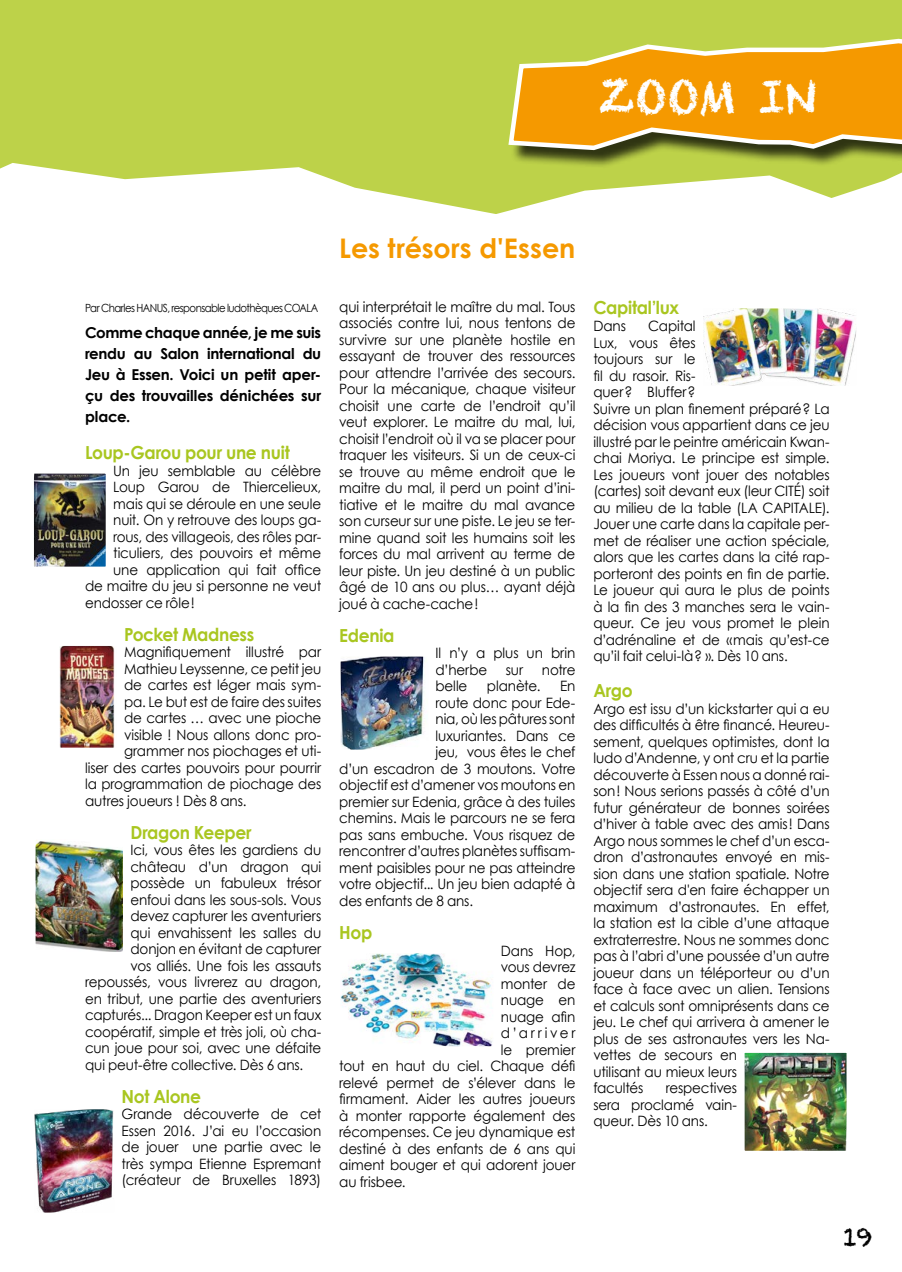
<style>
.page{position:relative;width:902px;height:1272px;background:#fff}
.page>*{position:absolute;margin:0;border:0;box-sizing:border-box;transform-origin:0 0}
.t1{font:45px "Chalkduster";letter-spacing:-.015em;color:#fff}
.t2{font:700 27px "Century Gothic";color:#f59900}
.t3{font:25.5px "Chalkduster";color:#000}
.t4{font:700 18px "Century Gothic";letter-spacing:-.02em;color:#a9c620;scale:.95 1}
.t5{font:700 15px/21px "Century Gothic";letter-spacing:-.015em;color:#000;text-align:justify}
.t6{font:14.25px/16.5px "Century Gothic";letter-spacing:-.01em;color:#000;text-align:justify;scale:.95 1}
.t7{font:14.25px "Century Gothic";letter-spacing:.205em;color:#000;scale:.95 1}
.t8{font:11.25px "Century Gothic";letter-spacing:-.05em;color:#000;scale:.9 1}
</style>
<div class="page">
<svg style="left:0;top:0;width:901px;height:214px;background:#c5d861"></svg>
<div style="left:511px;top:41px;width:390px;height:177px;background:#fff"></div>
<svg style="left:506px;top:37px;width:395px;height:164px;background:#d8b23b"></svg>
<img style="left:37px;top:840px;width:84px;height:110px">
<div style="left:28px;top:831px;width:102px;height:128px;border:8px solid #fff"></div>
<img style="left:36px;top:1110px;width:77px;height:100px">
<img style="left:35px;top:475px;width:69px;height:90px">
<div style="left:26px;top:466px;width:87px;height:108px;border:8px solid #fff"></div>
<img style="left:61px;top:647px;width:54px;height:99px">
<div style="left:52px;top:638px;width:72px;height:117px;border:8px solid #fff"></div>
<img style="left:342px;top:658px;width:83px;height:90px">
<img style="left:342px;top:954px;width:150px;height:90px">
<img style="left:704px;top:310px;width:150px;height:74px">
<img style="left:746px;top:1054px;width:99px;height:95px">
<div style="left:737px;top:1045px;width:117px;height:113px;border:8px solid #fff"></div>
<h1 class="t1" style="left:599px;top:70px;width:218px">ZOOM IN</h1>
<p class="t8" style="left:85px;top:300px;width:261px">Par Charles HANUS, responsable ludothèques COALA</p>
<p class="t5" style="left:85px;top:321px;width:238px">Comme chaque année, je me suis rendu au Salon international du Jeu à Essen. Voici un petit aper&shy;çu des trouvailles dénichées sur place.</p>
<p class="t4" style="left:85px;top:439px;width:217px">Loup-Garou pour une nuit</p>
<p class="t6" style="left:113px;top:462px;width:220px">Un jeu semblable au célèbre</p>
<p class="t6" style="left:113px;top:478px;width:220px">Loup Garou de Thiercelieux,</p>
<p class="t6" style="left:113px;top:495px;width:220px">mais qui se déroule en une seule</p>
<p class="t6" style="left:113px;top:511px;width:220px">nuit. On y retrouve des loups ga-</p>
<p class="t6" style="left:113px;top:528px;width:220px">rous, des villageois, des rôles par-</p>
<p class="t6" style="left:113px;top:544px;width:220px">ticuliers, des pouvoirs et même</p>
<p class="t6" style="left:113px;top:561px;width:220px">une application qui fait office</p>
<p class="t6" style="left:85px;top:577px;width:250px">de maitre du jeu si personne ne veut</p>
<p class="t6" style="left:85px;top:594px;width:117px">endosser ce rôle!</p>
<p class="t4" style="left:124px;top:620px;width:138px">Pocket Madness</p>
<p class="t6" style="left:124px;top:643px;width:209px">Magnifiquement illustré par</p>
<p class="t6" style="left:124px;top:660px;width:209px">Mathieu Leyssenne, ce petit jeu</p>
<p class="t6" style="left:124px;top:676px;width:209px">de cartes est léger mais sym-</p>
<p class="t6" style="left:124px;top:693px;width:209px">pa. Le but est de faire des suites</p>
<p class="t6" style="left:124px;top:709px;width:209px">de cartes … avec une pioche</p>
<p class="t6" style="left:124px;top:726px;width:209px">visible ! Nous allons donc pro-</p>
<p class="t6" style="left:124px;top:742px;width:209px">grammer nos piochages et uti-</p>
<p class="t6" style="left:85px;top:759px;width:250px">liser des cartes pouvoirs pour pourrir</p>
<p class="t6" style="left:85px;top:775px;width:250px">la programmation de piochage des</p>
<p class="t6" style="left:85px;top:792px;width:171px">autres joueurs ! Dès 8 ans.</p>
<p class="t4" style="left:130px;top:818px;width:129px">Dragon Keeper</p>
<p class="t6" style="left:130px;top:841px;width:202px">Ici, vous êtes les gardiens du</p>
<p class="t6" style="left:130px;top:858px;width:202px">château d’un dragon qui</p>
<p class="t6" style="left:130px;top:874px;width:202px">possède un fabuleux trésor</p>
<p class="t6" style="left:130px;top:891px;width:202px">enfoui dans les sous-sols. Vous</p>
<p class="t6" style="left:130px;top:907px;width:202px">devez capturer les aventuriers</p>
<p class="t6" style="left:130px;top:924px;width:202px">qui envahissent les salles du</p>
<p class="t6" style="left:130px;top:940px;width:202px">donjon en évitant de capturer</p>
<p class="t6" style="left:130px;top:957px;width:202px">vos alliés. Une fois les assauts</p>
<p class="t6" style="left:85px;top:973px;width:250px">repoussés, vous livrerez au dragon,</p>
<p class="t6" style="left:85px;top:990px;width:250px">en tribut, une partie des aventuriers</p>
<p class="t6" style="left:85px;top:1006px;width:250px">capturés... Dragon Keeper est un faux</p>
<p class="t6" style="left:85px;top:1023px;width:250px">coopératif, simple et très joli, où cha-</p>
<p class="t6" style="left:85px;top:1039px;width:250px">cun joue pour soi, avec une défaite</p>
<p class="t6" style="left:85px;top:1056px;width:231px">qui peut-être collective. Dès 6 ans.</p>
<p class="t4" style="left:122px;top:1082px;width:85px">Not Alone</p>
<p class="t6" style="left:122px;top:1105px;width:212px">Grande découverte de cet Essen 2016. J’ai eu l’occasion de jouer une partie avec le très sympa Etienne Espremant (créateur de Bruxelles 1893)</p>
<h2 class="t2" style="left:339px;top:228px;width:238px">Les trésors d'Essen</h2>
<p class="t6" style="left:339px;top:298px;width:250px">qui interprétait le maître du mal. Tous associés contre lui, nous tentons de survivre sur une planète hostile en essayant de trouver des ressources pour attendre l’arrivée des secours.<br>Pour la mécanique, chaque visiteur choisit une carte de l’endroit qu’il veut explorer. Le maitre du mal, lui, choisit l’endroit où il va se placer pour traquer les visiteurs. Si un de ceux-ci se trouve au même endroit que le maitre du mal, il perd un point d’ini&shy;tiative et le maitre du mal avance son curseur sur une piste. Le jeu se ter&shy;mine quand soit les humains soit les forces du mal arrivent au terme de leur piste. Un jeu destiné à un public âgé de 10 ans ou plus… ayant déjà joué à cache-cache!</p>
<p class="t4" style="left:339px;top:621px;width:60px">Edenia</p>
<p class="t6" style="left:435px;top:644px;width:149px">Il n’y a plus un brin d’herbe</p>
<p class="t6" style="left:506px;top:661px;width:20px">sur</p>
<p class="t6" style="left:542px;top:661px;width:37px">notre</p>
<p class="t6" style="left:435px;top:677px;width:35px">belle</p>
<p class="t6" style="left:487px;top:677px;width:58px">planète.</p>
<p class="t6" style="left:560px;top:677px;width:18px">En</p>
<p class="t6" style="left:435px;top:694px;width:149px">route donc pour Ede-</p>
<p class="t6" style="left:435px;top:710px;width:149px">nia, où les pâtures sont</p>
<p class="t6" style="left:435px;top:727px;width:149px">luxuriantes. Dans ce</p>
<p class="t6" style="left:435px;top:743px;width:149px">jeu, vous êtes le chef</p>
<p class="t6" style="left:339px;top:760px;width:250px">d’un escadron de 3 moutons. Votre</p>
<p class="t6" style="left:339px;top:776px;width:250px">objectif est d’amener vos moutons en</p>
<p class="t6" style="left:339px;top:793px;width:250px">premier sur Edenia, grâce à des tuiles</p>
<p class="t6" style="left:339px;top:809px;width:250px">chemins. Mais le parcours ne se fera</p>
<p class="t6" style="left:339px;top:826px;width:250px">pas sans embuche. Vous risquez de</p>
<p class="t6" style="left:339px;top:842px;width:250px">rencontrer d’autres planètes suffisam-</p>
<p class="t6" style="left:339px;top:859px;width:250px">ment paisibles pour ne pas atteindre</p>
<p class="t6" style="left:339px;top:875px;width:250px">votre objectif... Un jeu bien adapté à</p>
<p class="t6" style="left:339px;top:892px;width:142px">des enfants de 8 ans.</p>
<p class="t4" style="left:339px;top:918px;width:36px">Hop</p>
<p class="t6" style="left:501px;top:941px;width:80px">Dans Hop,</p>
<p class="t6" style="left:501px;top:958px;width:80px">vous devrez</p>
<p class="t6" style="left:501px;top:974px;width:80px">monter de</p>
<p class="t6" style="left:501px;top:991px;width:80px">nuage en</p>
<p class="t6" style="left:501px;top:1007px;width:80px">nuage afin</p>
<p class="t7" style="left:501px;top:1022px;width:80px">d’arriver</p>
<p class="t6" style="left:501px;top:1040px;width:80px">le premier</p>
<p class="t6" style="left:339px;top:1057px;width:250px">tout en haut du ciel. Chaque défi</p>
<p class="t6" style="left:339px;top:1073px;width:250px">relevé permet de s’élever dans le</p>
<p class="t6" style="left:339px;top:1090px;width:250px">firmament. Aider les autres joueurs</p>
<p class="t6" style="left:339px;top:1106px;width:250px">à monter rapporte également des</p>
<p class="t6" style="left:339px;top:1123px;width:250px">récompenses. Ce jeu dynamique est</p>
<p class="t6" style="left:339px;top:1139px;width:250px">destiné à des enfants de 6 ans qui</p>
<p class="t6" style="left:339px;top:1156px;width:250px">aiment bouger et qui adorent jouer</p>
<p class="t6" style="left:339px;top:1172px;width:71px">au frisbee.</p>
<p class="t4" style="left:593px;top:294px;width:92px">Capital’lux</p>
<p class="t6" style="left:593px;top:317px;width:36px">Dans</p>
<p class="t6" style="left:593px;top:317px;width:250px;text-align:left;text-indent:55px">Capital<br>Lux, vous êtes<br>toujours sur le<br>fil du rasoir. Ris-<br>quer? Bluffer?<br>Suivre un plan finement préparé? La décision vous appartient dans ce jeu illustré par le peintre américain Kwan&shy;chai Moriya. Le principe est simple.<br>Les joueurs vont jouer des notables (cartes) soit devant eux (leur CITÉ) soit au milieu de la table (LA CAPITALE).<br>Jouer une carte dans la capitale per&shy;met de réaliser une action spéciale, alors que les cartes dans la cité rap&shy;porteront des points en fin de partie.<br>Le joueur qui aura le plus de points à la fin des 3 manches sera le vain&shy;queur. Ce jeu vous promet le plein d’adrénaline et de «mais qu’est-ce qu’il fait celui-là? ». Dès 10 ans.</p>
<p class="t4" style="left:593px;top:677px;width:43px">Argo</p>
<p class="t6" style="left:593px;top:700px;width:250px;text-align:left">Argo est issu d’un kickstarter qui a eu des difficultés à être financé. Heureu&shy;sement, quelques optimistes, dont la ludo d’Andenne, y ont cru et la partie découverte à Essen nous a donné rai&shy;son! Nous serions passés à côté d’un futur générateur de bonnes soirées d’hiver à table avec des amis! Dans Argo nous sommes le chef d’un esca&shy;dron d’astronautes envoyé en mis&shy;sion dans une station spatiale. Notre objectif sera d'en faire échapper un maximum d’astronautes. En effet, la station est la cible d’une attaque extraterrestre. Nous ne sommes donc pas à l’abri d’une poussée d’un autre joueur dans un téléporteur ou d’un face à face avec un alien. Tensions et calculs sont omniprésents dans ce jeu. Le chef qui arrivera à amener le plus de ses astronautes vers les Na&shy;vettes de secours en<br>utilisant au mieux leurs<br>facultés</p>
<p class="t6" style="left:593px;top:1079px;width:153px;text-indent:72px">respectives sera proclamé vain&shy;queur. Dès 10 ans.</p>
<h3 class="t3" style="left:842px;top:1222px;width:31px">19</h3>
</div>
